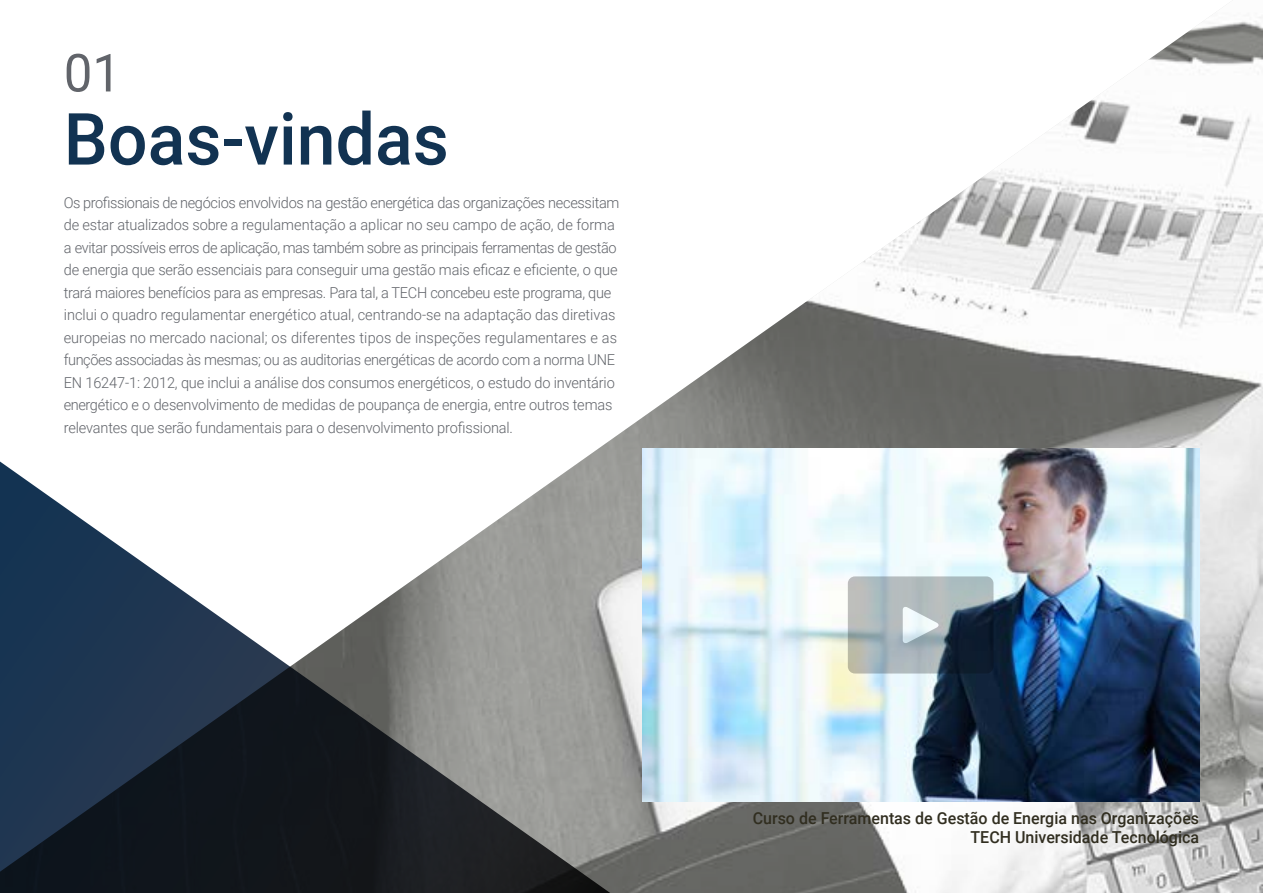
<style>
.page{position:relative;width:1263px;height:893px;background:#fff}
.page>*{position:absolute;margin:0;border:0;box-sizing:border-box;transform-origin:0 0}
.t1{font:500 72px "Roboto";color:#123352}
.t2{font:52.5px "Roboto";color:#61646a}
.t3{font:500 16.5px/19.5px "Roboto";color:#312e20;text-align:right}
.t4{font:300 15px/22.5px "Roboto";letter-spacing:-.01em;color:#61646a}
</style>
<div class="page">
<img style="left:602px;top:14px;width:661px;height:879px">
<img style="left:642px;top:448px;width:557px;height:353px">
<svg style="left:848px;top:576px;width:145px;height:97px;background:#8e9aa0"></svg>
<svg style="left:0;top:446px;width:640px;height:447px"></svg>
<h2 class="t2" style="left:64px;top:36px;width:59px">01</h2>
<h1 class="t1" style="left:64px;top:89px;width:386px">Boas-vindas</h1>
<p class="t4" style="left:64px;top:190px;width:557px">Os profissionais de negócios envolvidos na gestão energética das organizações necessitam de estar atualizados sobre a regulamentação a aplicar no seu campo de ação, de forma a evitar possíveis erros de aplicação, mas também sobre as principais ferramentas de gestão de energia que serão essenciais para conseguir uma gestão mais eficaz e eficiente, o que trará maiores benefícios para as empresas. Para tal, a TECH concebeu este programa, que inclui o quadro regulamentar energético atual, centrando-se na adaptação das diretivas europeias no mercado nacional; os diferentes tipos de inspeções regulamentares e as funções associadas às mesmas; ou as auditorias energéticas de acordo com a norma UNE EN 16247-1: 2012, que inclui a análise dos consumos energéticos, o estudo do inventário energético e o desenvolvimento de medidas de poupança de energia, entre outros temas relevantes que serão fundamentais para o desenvolvimento profissional.</p>
<p class="t3" style="left:753px;top:807px;width:448px">Curso de Ferramentas de Gestão de Energia nas Organizações<br>TECH Universidade Tecnológica</p>
</div>
